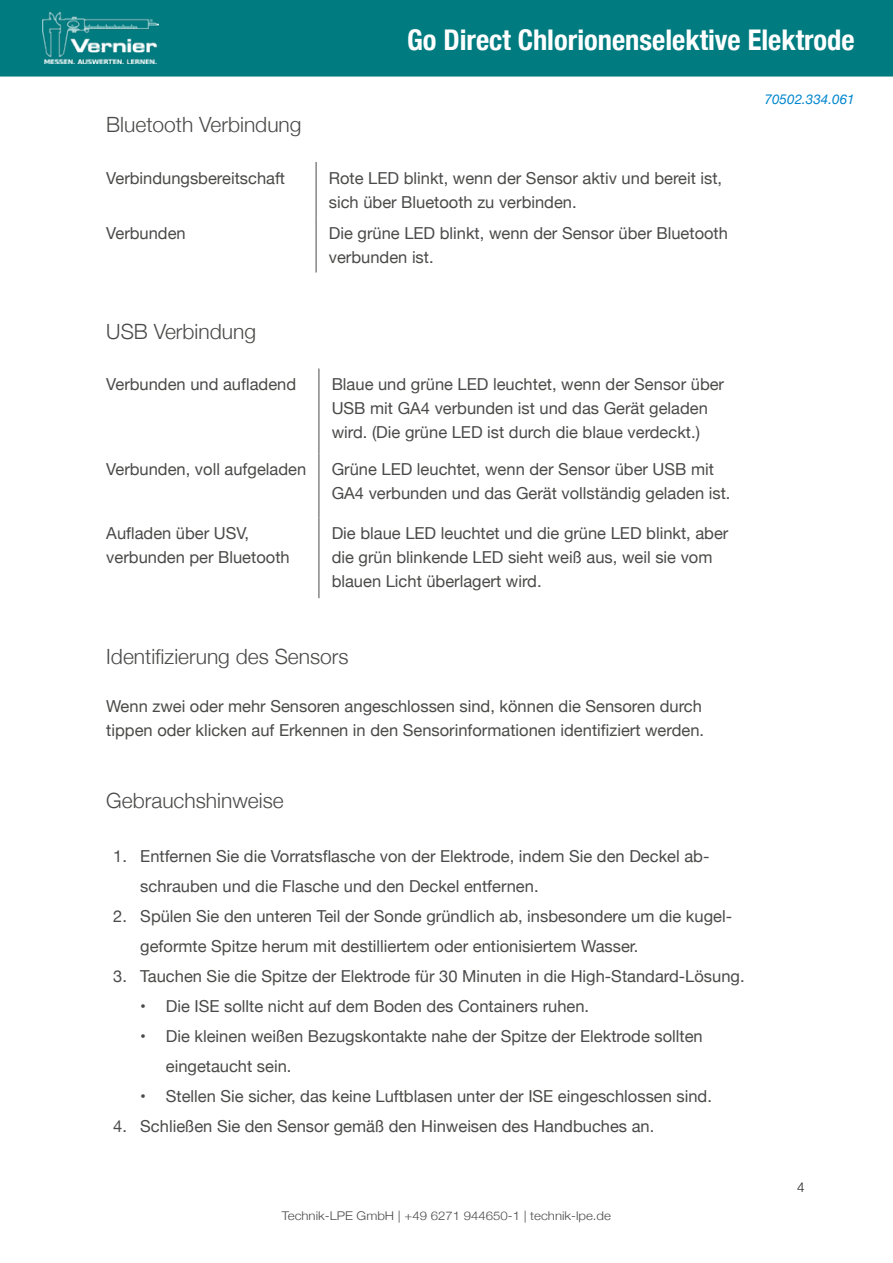
<style>
.page{position:relative;width:893px;height:1263px;background:#fff}
.page>*{position:absolute;margin:0;border:0;box-sizing:border-box;transform-origin:0 0}
.t1{font:700 condensed 28.5px "Helvetica Neue";color:#fff}
.t2{font:300 21px "Helvetica Neue";color:#4a4a49}
.t3{font:16.5px/24px "Helvetica Neue";color:#4a4a49}
.t4{font:italic 13.5px "Helvetica Neue";color:#0086ce}
.t5{font:300 13.5px "Helvetica Neue";color:#1d1d1b}
.t6{font:300 12px "Helvetica Neue";color:#4a4a49;scale:1.1 1}
</style>
<div class="page">
<div style="left:0;top:0;width:893px;height:77px;background:#007b80"></div>
<img style="left:43px;top:12px;width:116px;height:52px">
<hr style="left:316px;top:162px;width:1px;height:55px;background:#4a4a49">
<hr style="left:316px;top:217px;width:1px;height:55px;background:#4a4a49">
<hr style="left:319px;top:368px;width:1px;height:86px;background:#4a4a49">
<hr style="left:319px;top:454px;width:1px;height:63px;background:#4a4a49">
<hr style="left:319px;top:517px;width:1px;height:81px;background:#4a4a49">
<h1 class="t1" style="left:407px;top:16px;width:449px">Go Direct Chlorionenselektive Elektrode</h1>
<p class="t2" style="left:106px;top:107px;width:197px">Bluetooth Verbindung</p>
<p class="t3" style="left:106px;top:167px;width:180px">Verbindungsbereitschaft</p>
<p class="t3" style="left:329px;top:167px;width:395px">Rote LED blinkt, wenn der Sensor aktiv und bereit ist, sich über Bluetooth zu verbinden.</p>
<p class="t3" style="left:106px;top:222px;width:81px">Verbunden</p>
<p class="t3" style="left:329px;top:222px;width:401px">Die grüne LED blinkt, wenn der Sensor über Bluetooth verbunden ist.</p>
<p class="t4" style="left:765px;top:90px;width:92px">70502.334.061</p>
<p class="t2" style="left:106px;top:314px;width:151px">USB Verbindung</p>
<p class="t3" style="left:106px;top:373px;width:191px">Verbunden und aufladend</p>
<p class="t3" style="left:332px;top:373px;width:394px">Blaue und grüne LED leuchtet, wenn der Sensor über<br>USB mit GA4 verbunden ist und das Gerät geladen wird. (Die grüne LED ist durch die blaue verdeckt.)</p>
<p class="t3" style="left:106px;top:458px;width:201px">Verbunden, voll aufgeladen</p>
<p class="t3" style="left:332px;top:458px;width:400px">Grüne LED leuchtet, wenn der Sensor über USB mit<br>GA4 verbunden und das Gerät vollständig geladen ist.</p>
<p class="t3" style="left:106px;top:522px;width:185px">Aufladen über USV, verbunden per Bluetooth</p>
<p class="t3" style="left:332px;top:522px;width:398px">Die blaue LED leuchtet und die grüne LED blinkt, aber die grün blinkende LED sieht weiß aus, weil sie vom blauen Licht überlagert wird.</p>
<p class="t2" style="left:106px;top:640px;width:244px">Identifizierung des Sensors</p>
<p class="t3" style="left:106px;top:695px;width:599px">Wenn zwei oder mehr Sensoren angeschlossen sind, können die Sensoren durch tippen oder klicken auf Erkennen in den Sensorinformationen identifiziert werden.</p>
<p class="t2" style="left:106px;top:784px;width:179px">Gebrauchshinweise</p>
<p class="t3" style="left:140px;top:842px;width:571px;line-height:30px;text-indent:-27px">1. Entfernen Sie die Vorratsflasche von der Elektrode, indem Sie den Deckel ab&shy;schrauben und die Flasche und den Deckel entfernen.</p>
<p class="t3" style="left:140px;top:902px;width:593px;line-height:30px;text-indent:-27px">2. Spülen Sie den unteren Teil der Sonde gründlich ab, insbesondere um die kugel&shy;geformte Spitze herum mit destilliertem oder entionisiertem Wasser.</p>
<p class="t3" style="left:113px;top:965px;width:633px">3. Tauchen Sie die Spitze der Elektrode für 30 Minuten in die High-Standard-Lösung.</p>
<p class="t3" style="left:140px;top:995px;width:450px">• Die ISE sollte nicht auf dem Boden des Containers ruhen.</p>
<p class="t3" style="left:166px;top:1022px;width:538px;line-height:30px;text-indent:-26px">• Die kleinen weißen Bezugskontakte nahe der Spitze der Elektrode sollten eingetaucht sein.</p>
<p class="t3" style="left:140px;top:1085px;width:573px">• Stellen Sie sicher, das keine Luftblasen unter der ISE eingeschlossen sind.</p>
<p class="t3" style="left:113px;top:1115px;width:543px">4. Schließen Sie den Sensor gemäß den Hinweisen des Handbuches an.</p>
<p class="t6" style="left:282px;top:1206px;width:301px">Technik-LPE GmbH +49 6271 944650-1 technik-lpe.de</p>
<p class="t5" style="left:797px;top:1177px;width:9px">4</p>
</div>
